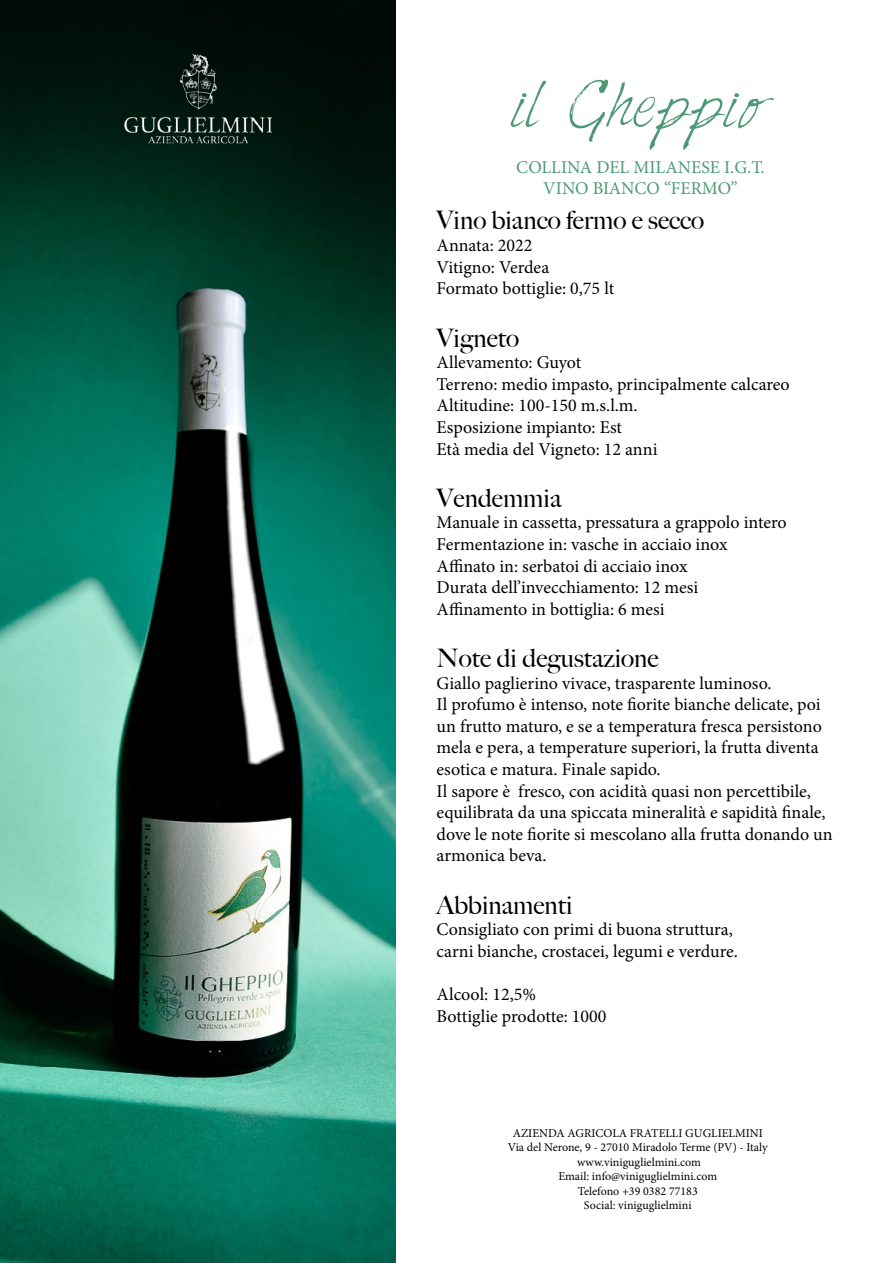
<style>
.page{position:relative;width:893px;height:1263px;background:#fff}
.page>*{position:absolute;margin:0;border:0;box-sizing:border-box;transform-origin:0 0}
.t1{font:54px "Harabara Hand";color:#4d9975}
.t2{font:500 25.5px "Big Caslon";color:#000}
.t3{font:18px/21.6px "Minion Pro";color:#000}
.t4{font:18px/21.6px "Minion Pro";color:#4d9975;text-align:center}
.t5{font:12px/14.4px "Minion Pro";color:#000;text-align:center}
</style>
<div class="page">
<img style="left:0;top:0;width:396px;height:1263px">
<img style="left:108px;top:54px;width:180px;height:142px">
<h1 class="t1" style="left:511px;top:77px;width:256px">il Gheppio</h1>
<p class="t4" style="left:516px;top:156px;width:250px">COLLINA DEL MILANESE I.G.T.<br>VINO BIANCO “FERMO”</p>
<h2 class="t2" style="left:437px;top:200px;width:269px">Vino bianco fermo e secco</h2>
<p class="t3" style="left:437px;top:235px;width:179px">Annata: 2022<br>Vitigno: Verdea<br>Formato bottiglie: 0,75 lt</p>
<h2 class="t2" style="left:437px;top:317px;width:84px">Vigneto</h2>
<p class="t3" style="left:437px;top:352px;width:355px">Allevamento: Guyot<br>Terreno: medio impasto, principalmente calcareo<br>Altitudine: 100-150 m.s.l.m.<br>Esposizione impianto: Est<br>Età media del Vigneto: 12 anni</p>
<h2 class="t2" style="left:437px;top:477px;width:126px">Vendemmia</h2>
<p class="t3" style="left:437px;top:512px;width:352px">Manuale in cassetta, pressatura a grappolo intero Fermentazione in: vasche in acciaio inox Affinato in: serbatoi di acciaio inox<br>Durata dell’invecchiamento: 12 mesi Affinamento in bottiglia: 6 mesi</p>
<h2 class="t2" style="left:437px;top:637px;width:223px">Note di degustazione</h2>
<p class="t3" style="left:437px;top:672px;width:398px">Giallo paglierino vivace, trasparente luminoso.<br>Il profumo è intenso, note fiorite bianche delicate, poi un frutto maturo, e se a temperatura fresca persistono mela e pera, a temperature superiori, la frutta diventa esotica e matura. Finale sapido.<br>Il sapore è fresco, con acidità quasi non percettibile, equilibrata da una spiccata mineralità e sapidità finale, dove le note fiorite si mescolano alla frutta donando un armonica beva.</p>
<h2 class="t2" style="left:437px;top:884px;width:137px">Abbinamenti</h2>
<p class="t3" style="left:437px;top:919px;width:303px">Consigliato con primi di buona struttura, carni bianche, crostacei, legumi e verdure.</p>
<p class="t3" style="left:437px;top:983px;width:171px">Alcool: 12,5%<br>Bottiglie prodotte: 1000</p>
<p class="t5" style="left:508px;top:1126px;width:261px">AZIENDA AGRICOLA FRATELLI GUGLIELMINI Via del Nerone, 9 - 27010 Miradolo Terme (PV) - Italy www.viniguglielmini.com<br>Email: info@viniguglielmini.com<br>Telefono +39 0382 77183<br>Social: viniguglielmini</p>
</div>
